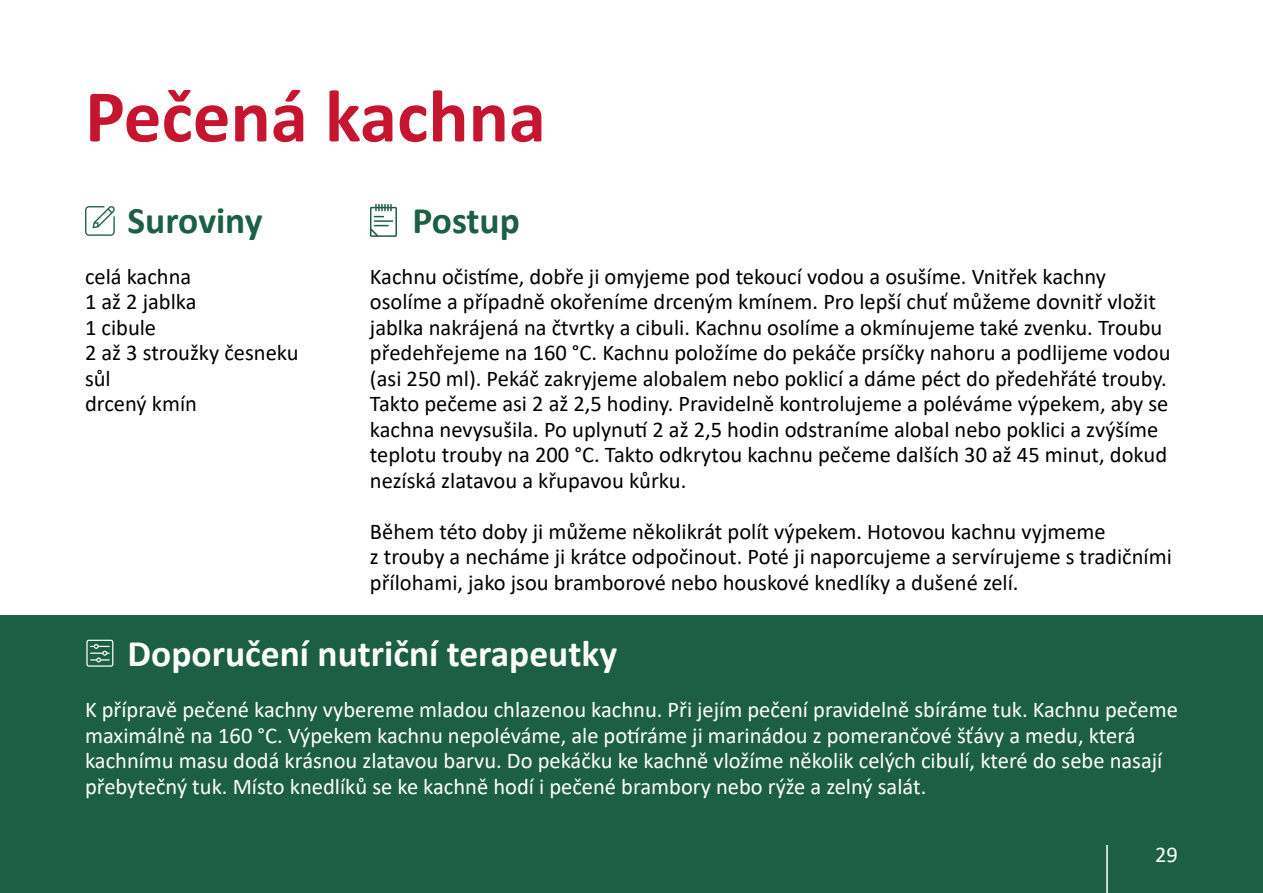
<style>
.page{position:relative;width:1263px;height:893px;background:#fff}
.page>*{position:absolute;margin:0;border:0;box-sizing:border-box;transform-origin:0 0}
.t1{font:700 75px "Calibri";color:#c6152f}
.t2{font:700 37.5px "Calibri";color:#fff}
.t3{font:700 37.5px "Calibri";color:#1d5f45}
.t4{font:22.5px/25.5px "Calibri";color:#000}
.t5{font:22.5px/25.5px "Calibri";color:#fff}
</style>
<div class="page">
<div style="left:0;top:615px;width:1263px;height:278px;background:#1d5f45"></div>
<svg style="left:370px;top:204px;width:27px;height:33px"></svg>
<svg style="left:85px;top:206px;width:30px;height:30px"></svg>
<svg style="left:86px;top:640px;width:27px;height:27px"></svg>
<hr style="left:1106px;top:845px;width:2px;height:48px;background:#fff">
<h1 class="t1" style="left:85px;top:63px;width:462px">Pečená kachna</h1>
<h2 class="t3" style="left:128px;top:194px;width:136px">Suroviny</h2>
<p class="t4" style="left:85px;top:263px;width:215px">celá kachna<br>1 až 2 jablka<br>1 cibule<br>2 až 3 stroužky česneku sůl<br>drcený kmín</p>
<h2 class="t3" style="left:412px;top:194px;width:109px">Postup</h2>
<p class="t4" style="left:370px;top:263px;width:802px">Kachnu očistíme, dobře ji omyjeme pod tekoucí vodou a osušíme. Vnitřek kachny osolíme a případně okořeníme drceným kmínem. Pro lepší chuť můžeme dovnitř vložit jablka nakrájená na čtvrtky a cibuli. Kachnu osolíme a okmínujeme také zvenku. Troubu předehřejeme na 160 °C. Kachnu položíme do pekáče prsíčky nahoru a podlijeme vodou (asi 250 ml). Pekáč zakryjeme alobalem nebo poklicí a dáme péct do předehřáté trouby.<br>Takto pečeme asi 2 až 2,5 hodiny. Pravidelně kontrolujeme a poléváme výpekem, aby se kachna nevysušila. Po uplynutí 2 až 2,5 hodin odstraníme alobal nebo poklici a zvýšíme teplotu trouby na 200 °C. Takto odkrytou kachnu pečeme dalších 30 až 45 minut, dokud nezíská zlatavou a křupavou kůrku.</p>
<p class="t4" style="left:370px;top:518px;width:803px">Během této doby ji můžeme několikrát polít výpekem. Hotovou kachnu vyjmeme<br>z trouby a necháme ji krátce odpočinout. Poté ji naporcujeme a servírujeme s tradičními přílohami, jako jsou bramborové nebo houskové knedlíky a dušené zelí.</p>
<h2 class="t2" style="left:128px;top:627px;width:491px">Doporučení nutriční terapeutky</h2>
<p class="t5" style="left:85px;top:697px;width:1094px">K přípravě pečené kachny vybereme mladou chlazenou kachnu. Při jejím pečení pravidelně sbíráme tuk. Kachnu pečeme maximálně na 160 °C. Výpekem kachnu nepoléváme, ale potíráme ji marinádou z pomerančové šťávy a medu, která kachnímu masu dodá krásnou zlatavou barvu. Do pekáčku ke kachně vložíme několik celých cibulí, které do sebe nasají přebytečný tuk. Místo knedlíků se ke kachně hodí i pečené brambory nebo rýže a zelný salát.</p>
<p class="t5" style="left:1155px;top:841px;width:24px">29</p>
</div>
